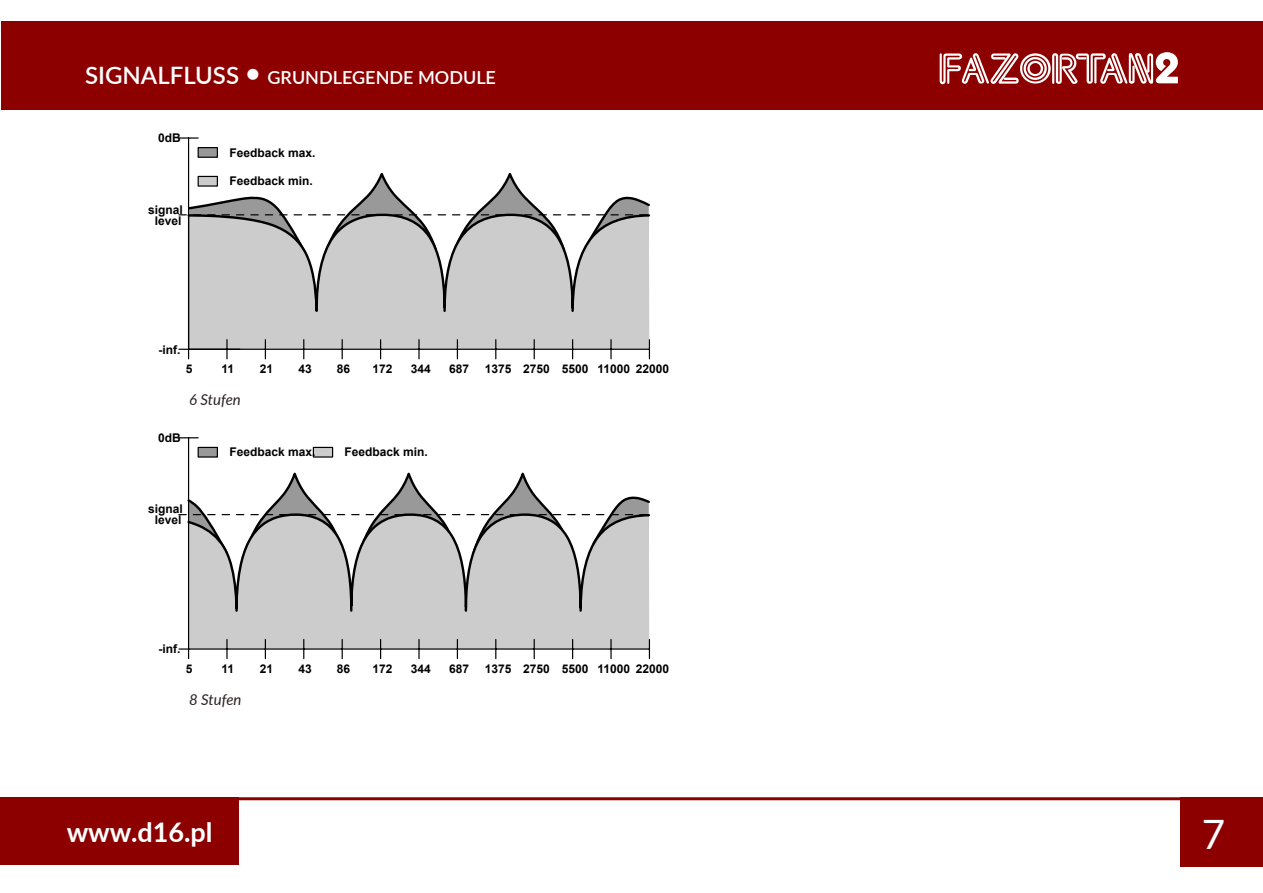
<style>
.page{position:relative;width:1263px;height:893px;background:#fff}
.page>*{position:absolute;margin:0;border:0;box-sizing:border-box;transform-origin:0 0}
.t1{font:40.5px "Lato";color:#fff}
.t2{font:700 27px "Lato";color:#fff}
.t3{font:600 18px "Lato";color:#fff}
.t4{font:italic 15px "Lato";color:#2c2021}
.t5{font:700 12px/11.1px "Arial";color:#000;text-align:center}
.s1{font-size:24px}
.s2{font-size:27px}
</style>
<div class="page">
<div style="left:1px;top:21px;width:1262px;height:88px;background:#8d0000"></div>
<div style="left:1180px;top:798px;width:83px;height:69px;background:#8d0000"></div>
<hr style="left:0;top:797px;width:1263px;height:3px;background:#8d0000">
<div style="left:0;top:798px;width:238px;height:67px;background:#8d0000"></div>
<svg style="left:940px;top:52px;width:238px;height:32px"></svg>
<svg style="left:178px;top:146px;width:472px;height:204px"></svg>
<svg style="left:178px;top:437px;width:472px;height:223px"></svg>
<svg style="left:178px;top:467px;width:472px;height:89px"></svg>
<h3 class="t3" style="left:85px;top:65px;width:412px"><span class="s1">SIGNALFLUSS</span> <span class="s2">•</span> GRUNDLEGENDE MODULE</h3>
<p class="t5" style="left:158px;top:133px;width:24px">0dB</p>
<p class="t5" style="left:148px;top:204px;width:36px">signal level</p>
<p class="t5" style="left:158px;top:344px;width:23px">-inf.</p>
<p class="t5" style="left:229px;top:147px;width:88px">Feedback max.</p>
<p class="t5" style="left:229px;top:176px;width:85px">Feedback min.</p>
<p class="t5" style="left:186px;top:363px;width:8px">5</p>
<p class="t5" style="left:221px;top:363px;width:14px">11</p>
<p class="t5" style="left:260px;top:363px;width:15px">21</p>
<p class="t5" style="left:298px;top:363px;width:15px">43</p>
<p class="t5" style="left:337px;top:363px;width:15px">86</p>
<p class="t5" style="left:372px;top:363px;width:22px">172</p>
<p class="t5" style="left:411px;top:363px;width:22px">344</p>
<p class="t5" style="left:449px;top:363px;width:22px">687</p>
<p class="t5" style="left:485px;top:363px;width:186px">1375 2750 5500 11000 22000</p>
<p class="t4" style="left:189px;top:388px;width:53px">6 Stufen</p>
<p class="t5" style="left:158px;top:433px;width:24px">0dB</p>
<p class="t5" style="left:229px;top:447px;width:88px">Feedback max.</p>
<p class="t5" style="left:345px;top:447px;width:85px">Feedback min.</p>
<p class="t5" style="left:148px;top:504px;width:36px">signal level</p>
<p class="t5" style="left:158px;top:644px;width:23px">-inf.</p>
<p class="t5" style="left:186px;top:663px;width:8px">5</p>
<p class="t5" style="left:221px;top:663px;width:14px">11</p>
<p class="t5" style="left:260px;top:663px;width:15px">21</p>
<p class="t5" style="left:298px;top:663px;width:15px">43</p>
<p class="t5" style="left:337px;top:663px;width:15px">86</p>
<p class="t5" style="left:372px;top:663px;width:22px">172</p>
<p class="t5" style="left:411px;top:663px;width:22px">344</p>
<p class="t5" style="left:449px;top:663px;width:22px">687</p>
<p class="t5" style="left:485px;top:663px;width:186px">1375 2750 5500 11000 22000</p>
<p class="t4" style="left:189px;top:689px;width:54px">8 Stufen</p>
<h2 class="t2" style="left:67px;top:812px;width:147px">www.d16.pl</h2>
<h1 class="t1" style="left:1202px;top:805px;width:25px">7</h1>
</div>
